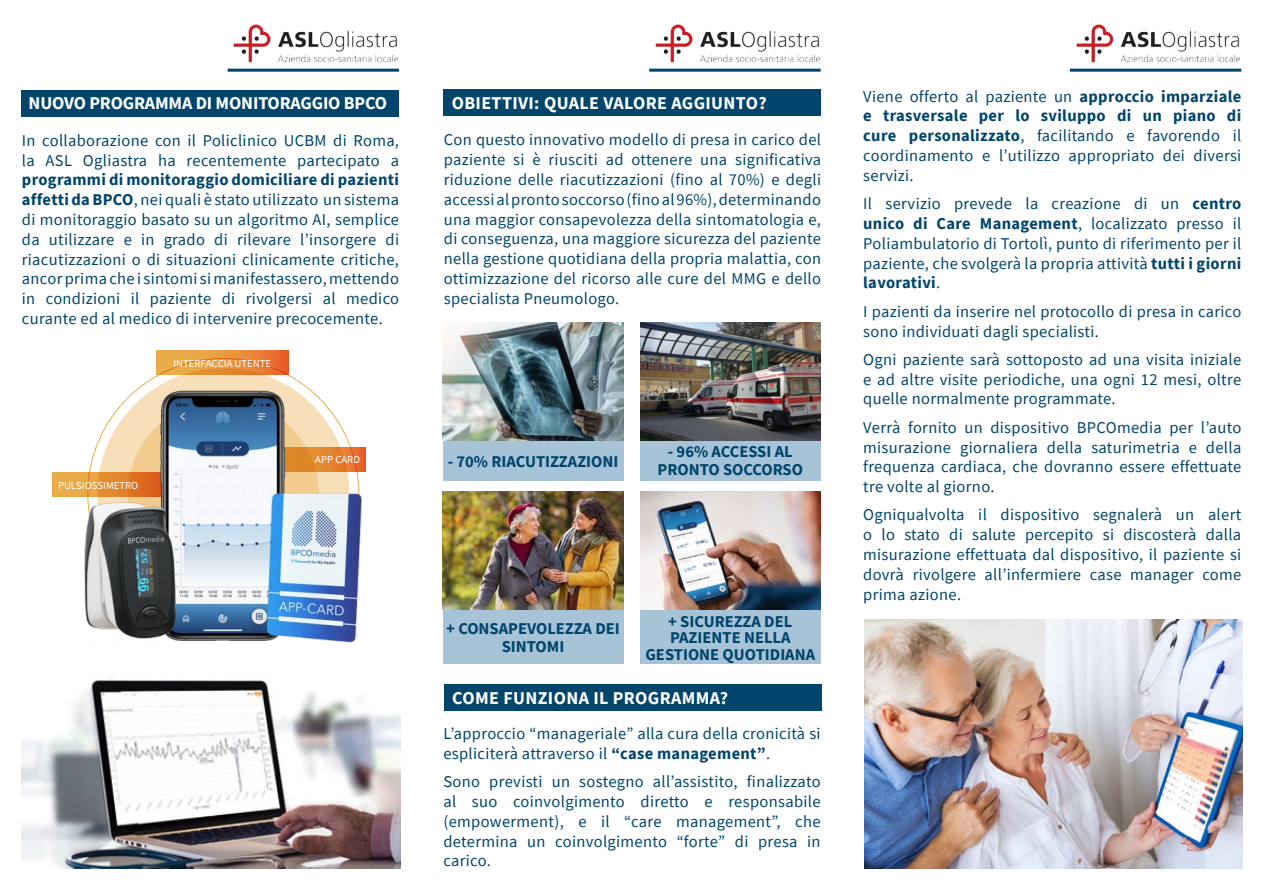
<style>
.page{position:relative;width:1263px;height:893px;background:#fff}
.page>*{position:absolute;margin:0;border:0;box-sizing:border-box;transform-origin:0 0}
.t1{font:700 18px "Source Sans Pro";letter-spacing:.02em;color:#fff}
.t2{font:700 18px "Source Sans Pro";letter-spacing:-.01em;color:#fff}
.t3{font:16.5px/19.8px "Source Sans Pro";letter-spacing:.02em;color:#00456c;text-align:justify}
.t4{font:700 16.5px/18px "Source Sans Pro";color:#00456c;text-align:center}
.t5{font:10.65px "Source Sans Pro";color:#fff}
.s1{font-weight:700}
</style>
<div class="page">
<div style="left:21px;top:90px;width:378px;height:26px;background:#00456c"></div>
<hr style="left:228px;top:69px;width:171px;height:3px;background:#00456c">
<img style="left:233px;top:24px;width:165px;height:39px">
<hr style="left:649px;top:69px;width:172px;height:3px;background:#00456c">
<img style="left:655px;top:24px;width:165px;height:39px">
<hr style="left:1070px;top:69px;width:171px;height:3px;background:#00456c">
<img style="left:1076px;top:24px;width:164px;height:39px">
<div style="left:52px;top:473px;width:122px;height:23px;background:#eaac48"></div>
<svg style="left:156px;top:351px;width:132px;height:23px;background:#e88f3a"></svg>
<img style="left:74px;top:383px;width:292px;height:260px">
<div style="left:443px;top:89px;width:378px;height:27px;background:#00456c"></div>
<div style="left:444px;top:685px;width:377px;height:26px;background:#00456c"></div>
<img style="left:865px;top:620px;width:378px;height:248px">
<img style="left:21px;top:680px;width:380px;height:188px">
<div style="left:443px;top:441px;width:180px;height:39px;background:#a7c3d7"></div>
<div style="left:640px;top:440px;width:181px;height:40px;background:#a7c3d7"></div>
<img style="left:443px;top:492px;width:180px;height:118px">
<div style="left:443px;top:610px;width:180px;height:54px;background:#a7c3d7"></div>
<img style="left:640px;top:492px;width:181px;height:118px">
<div style="left:640px;top:610px;width:181px;height:54px;background:#a7c3d7"></div>
<img style="left:640px;top:322px;width:181px;height:118px">
<img style="left:443px;top:322px;width:180px;height:119px">
<p class="t2" style="left:29px;top:91px;width:360px">NUOVO PROGRAMMA DI MONITORAGGIO BPCO</p>
<p class="t3" style="left:22px;top:130px;width:379px">In collaborazione con il Policlinico UCBM di Roma, la ASL Ogliastra ha recentemente partecipato a <span class="s1">programmi di monitoraggio domiciliare di pazienti affetti da BPCO</span>, nei quali è stato utilizzato un sistema di monitoraggio basato su un algoritmo AI, semplice da utilizzare e in grado di rilevare l’insorgere di riacutizzazioni o di situazioni clinicamente critiche, ancor prima che i sintomi si manifestassero, mettendo in condizioni il paziente di rivolgersi al medico curante ed al medico di intervenire precocemente.</p>
<p class="t5" style="left:173px;top:356px;width:99px">INTERFACCIA UTENTE</p>
<p class="t5" style="left:58px;top:478px;width:82px">PULSIOSSIMETRO</p>
<p class="t5" style="left:315px;top:453px;width:46px">APP CARD</p>
<p class="t1" style="left:452px;top:91px;width:317px">OBIETTIVI: QUALE VALORE AGGIUNTO?</p>
<p class="t3" style="left:444px;top:130px;width:379px">Con questo innovativo modello di presa in carico del paziente si è riusciti ad ottenere una significativa riduzione delle riacutizzazioni (fino al 70%) e degli accessi al pronto soccorso (fino al 96%), determinando una maggior consapevolezza della sintomatologia e, di conseguenza, una maggiore sicurezza del paziente nella gestione quotidiana della propria malattia, con ottimizzazione del ricorso alle cure del MMG e dello specialista Pneumologo.</p>
<p class="t4" style="left:448px;top:452px;width:172px">- 70% RIACUTIZZAZIONI</p>
<p class="t4" style="left:657px;top:443px;width:147px">- 96% ACCESSI AL<br>PRONTO SOCCORSO</p>
<p class="t4" style="left:446px;top:619px;width:175px">+ CONSAPEVOLEZZA DEI<br>SINTOMI</p>
<p class="t4" style="left:645px;top:612px;width:171px;line-height:16.5px">+ SICUREZZA DEL<br>PAZIENTE NELLA<br>GESTIONE QUOTIDIANA</p>
<p class="t1" style="left:452px;top:686px;width:277px">COME FUNZIONA IL PROGRAMMA?</p>
<p class="t3" style="left:443px;top:724px;width:379px">L’approccio “manageriale” alla cura della cronicità si espliciterà attraverso il <span class="s1">“case management”</span>.</p>
<p class="t3" style="left:443px;top:772px;width:379px">Sono previsti un sostegno all’assistito, finalizzato al suo coinvolgimento diretto e responsabile (empowerment), e il “care management”, che determina un coinvolgimento “forte” di presa in carico.</p>
<p class="t3" style="left:863px;top:86px;width:380px">Viene offerto al paziente un <span class="s1">approccio imparziale e trasversale per lo sviluppo di un piano di cure personalizzato</span>, facilitando e favorendo il coordinamento e l’utilizzo appropriato dei diversi servizi.</p>
<p class="t3" style="left:863px;top:194px;width:380px">Il servizio prevede la creazione di un <span class="s1">centro unico di Care Management</span>, localizzato presso il Poliambulatorio di Tortolì, punto di riferimento per il paziente, che svolgerà la propria attività <span class="s1">tutti i giorni lavorativi</span>.</p>
<p class="t3" style="left:863px;top:301px;width:380px">I pazienti da inserire nel protocollo di presa in carico sono individuati dagli specialisti.</p>
<p class="t3" style="left:863px;top:349px;width:380px">Ogni paziente sarà sottoposto ad una visita iniziale e ad altre visite periodiche, una ogni 12 mesi, oltre quelle normalmente programmate.</p>
<p class="t3" style="left:863px;top:417px;width:380px">Verrà fornito un dispositivo BPCOmedia per l’auto misurazione giornaliera della saturimetria e della frequenza cardiaca, che dovranno essere effettuate tre volte al giorno.</p>
<p class="t3" style="left:863px;top:505px;width:380px">Ogniqualvolta il dispositivo segnalerà un alert o lo stato di salute percepito si discosterà dalla misurazione effettuata dal dispositivo, il paziente si dovrà rivolgere all’infermiere case manager come prima azione.</p>
</div>
